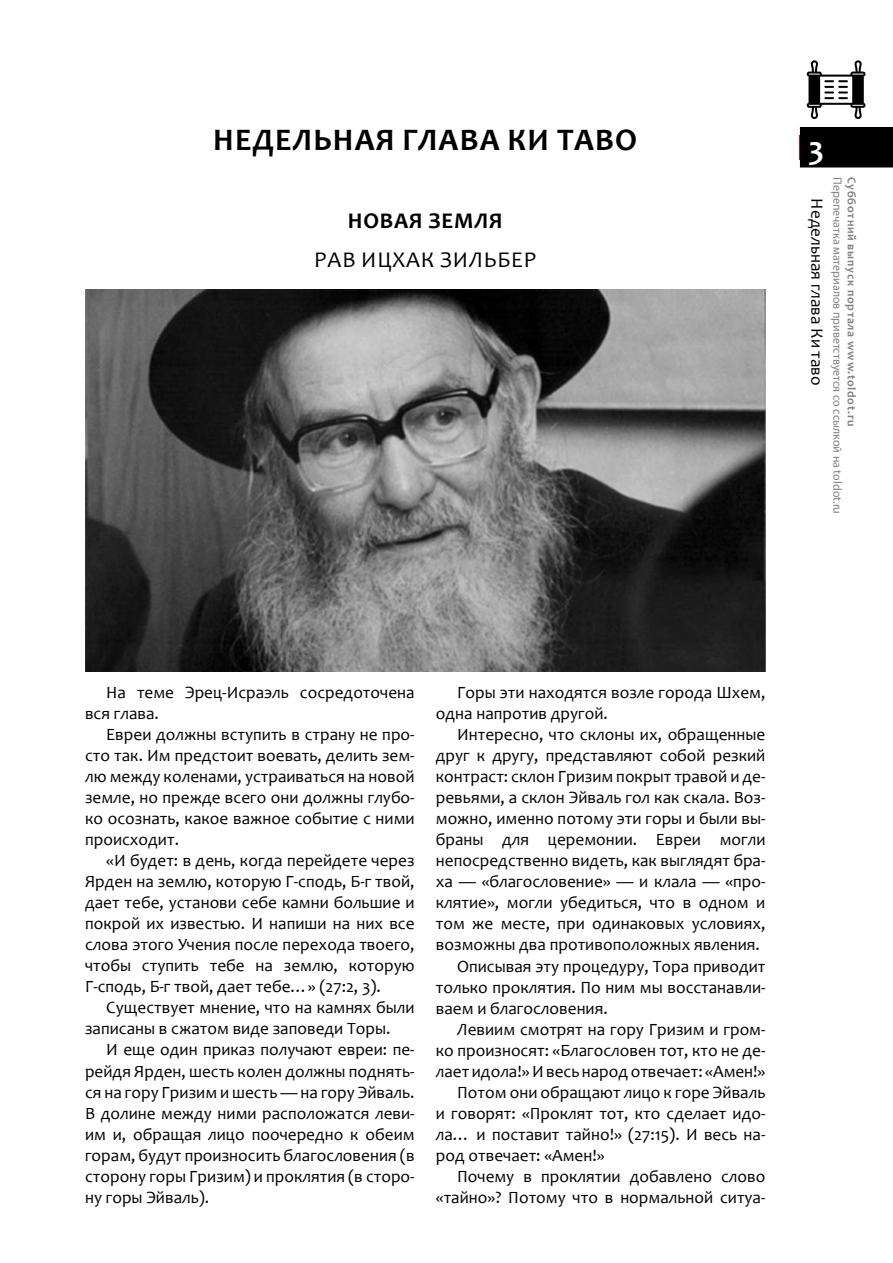
<style>
.page{position:relative;width:893px;height:1263px;background:#fff}
.page>*{position:absolute;margin:0;border:0;box-sizing:border-box;transform-origin:0 0}
.t1{font:700 33px "Candara";color:#fff}
.t2{font:700 31.5px "Candara";letter-spacing:.04em;color:#000}
.t3{font:22.5px "Candara";letter-spacing:.04em;color:#000}
.t4{font:700 22.5px "Candara";letter-spacing:.04em;color:#000}
.t5{font:17.25px/21px "Candara";color:#000}
.t6{font:12px "Myriad Pro";color:#808285}
.t7{font:700 12px "Candara";letter-spacing:.06em;color:#808285}
</style>
<div class="page">
<div style="left:800px;top:127px;width:93px;height:40px;background:#000"></div>
<svg style="left:807px;top:60px;width:58px;height:59px"></svg>
<img style="left:85px;top:289px;width:680px;height:382px">
<h2 class="t2" style="left:213px;top:120px;width:425px">НЕДЕЛЬНАЯ ГЛАВА КИ ТАВО</h2>
<h3 class="t4" style="left:348px;top:206px;width:156px">НОВАЯ ЗЕМЛЯ</h3>
<h3 class="t3" style="left:314px;top:245px;width:223px">РАВ ИЦХАК ЗИЛЬБЕР</h3>
<h1 class="t1" style="left:808px;top:128px;width:17px">3</h1>
<p class="t5" style="left:828px;top:198px;width:189px;rotate:90deg">Недельная глава Ки таво</p>
<p class="t6" style="left:845px;top:177px;width:338px;rotate:90deg">Перепечатка материалов приветствуется со ссылкой на toldot.ru</p>
<p class="t7" style="left:859px;top:177px;width:251px;rotate:90deg">Субботний выпуск портала www.toldot.ru</p>
<p class="t5" style="left:85px;top:682px;width:331px;text-indent:21px">На теме Эрец-Исраэль сосредоточена вся глава.</p>
<p class="t5" style="left:85px;top:724px;width:331px;text-align:justify;text-indent:21px">Евреи должны вступить в страну не про&shy;сто так. Им предстоит воевать, делить зем&shy;лю между коленами, устраиваться на новой земле, но прежде всего они должны глубо&shy;ко осознать, какое важное событие с ними происходит.</p>
<p class="t5" style="left:85px;top:850px;width:331px;text-align:justify;text-indent:21px">«И будет: в день, когда перейдете через Ярден на землю, которую Г-сподь, Б-г твой, дает тебе, установи себе камни большие и покрой их известью. И напиши на них все слова этого Учения после перехода твоего, чтобы ступить тебе на землю, которую Г-сподь, Б-г твой, дает тебе…» (27:2, 3).</p>
<p class="t5" style="left:85px;top:997px;width:331px;text-indent:21px">Существует мнение, что на камнях были записаны в сжатом виде заповеди Торы.</p>
<p class="t5" style="left:85px;top:1039px;width:331px;text-align:justify;text-indent:21px">И еще один приказ получают евреи: пе&shy;рейдя Ярден, шесть колен должны поднять&shy;ся на гору Гризим и шесть — на гору Эйваль.<br>В долине между ними расположатся леви&shy;им и, обращая лицо поочередно к обеим горам, будут произносить благословения (в сторону горы Гризим) и проклятия (в сторо&shy;ну горы Эйваль).</p>
<p class="t5" style="left:436px;top:682px;width:331px;text-indent:21px">Горы эти находятся возле города Шхем, одна напротив другой.</p>
<p class="t5" style="left:457px;top:724px;width:310px">Интересно, что склоны их, обращенные</p>
<p class="t5" style="left:436px;top:745px;width:331px">друг к другу, представляют собой резкий</p>
<p class="t5" style="left:436px;top:766px;width:331px">контраст: склон Гризим покрыт травой и де-</p>
<p class="t5" style="left:436px;top:787px;width:331px">ревьями, а склон Эйваль гол как скала. Воз-</p>
<p class="t5" style="left:436px;top:808px;width:331px">можно, именно потому эти горы и были вы-</p>
<p class="t5" style="left:436px;top:829px;width:331px">браны для церемонии. Евреи могли</p>
<p class="t5" style="left:436px;top:850px;width:331px">непосредственно видеть, как выглядят бра-</p>
<p class="t5" style="left:436px;top:871px;width:331px">ха — «благословение» — и клала — «про-</p>
<p class="t5" style="left:436px;top:892px;width:331px">клятие», могли убедиться, что в одном и</p>
<p class="t5" style="left:436px;top:913px;width:331px">том же месте, при одинаковых условиях,</p>
<p class="t5" style="left:436px;top:934px;width:326px">возможны два противоположных явления.</p>
<p class="t5" style="left:457px;top:955px;width:310px">Описывая эту процедуру, Тора приводит</p>
<p class="t5" style="left:436px;top:976px;width:331px">только проклятия. По ним мы восстанавли-</p>
<p class="t5" style="left:436px;top:997px;width:173px">ваем и благословения.</p>
<p class="t5" style="left:457px;top:1018px;width:310px">Левиим смотрят на гору Гризим и гром-</p>
<p class="t5" style="left:436px;top:1039px;width:331px">ко произносят: «Благословен тот, кто не де-</p>
<p class="t5" style="left:436px;top:1060px;width:331px">лает идола!» И весь народ отвечает: «Амен!»</p>
<p class="t5" style="left:457px;top:1081px;width:310px">Потом они обращают лицо к горе Эйваль</p>
<p class="t5" style="left:436px;top:1102px;width:331px">и говорят: «Проклят тот, кто сделает идо-</p>
<p class="t5" style="left:436px;top:1123px;width:331px">ла… и поставит тайно!» (27:15). И весь на-</p>
<p class="t5" style="left:436px;top:1144px;width:170px">род отвечает: «Амен!»</p>
<p class="t5" style="left:457px;top:1165px;width:310px">Почему в проклятии добавлено слово</p>
<p class="t5" style="left:436px;top:1186px;width:331px">«тайно»? Потому что в нормальной ситуа-</p>
</div>
